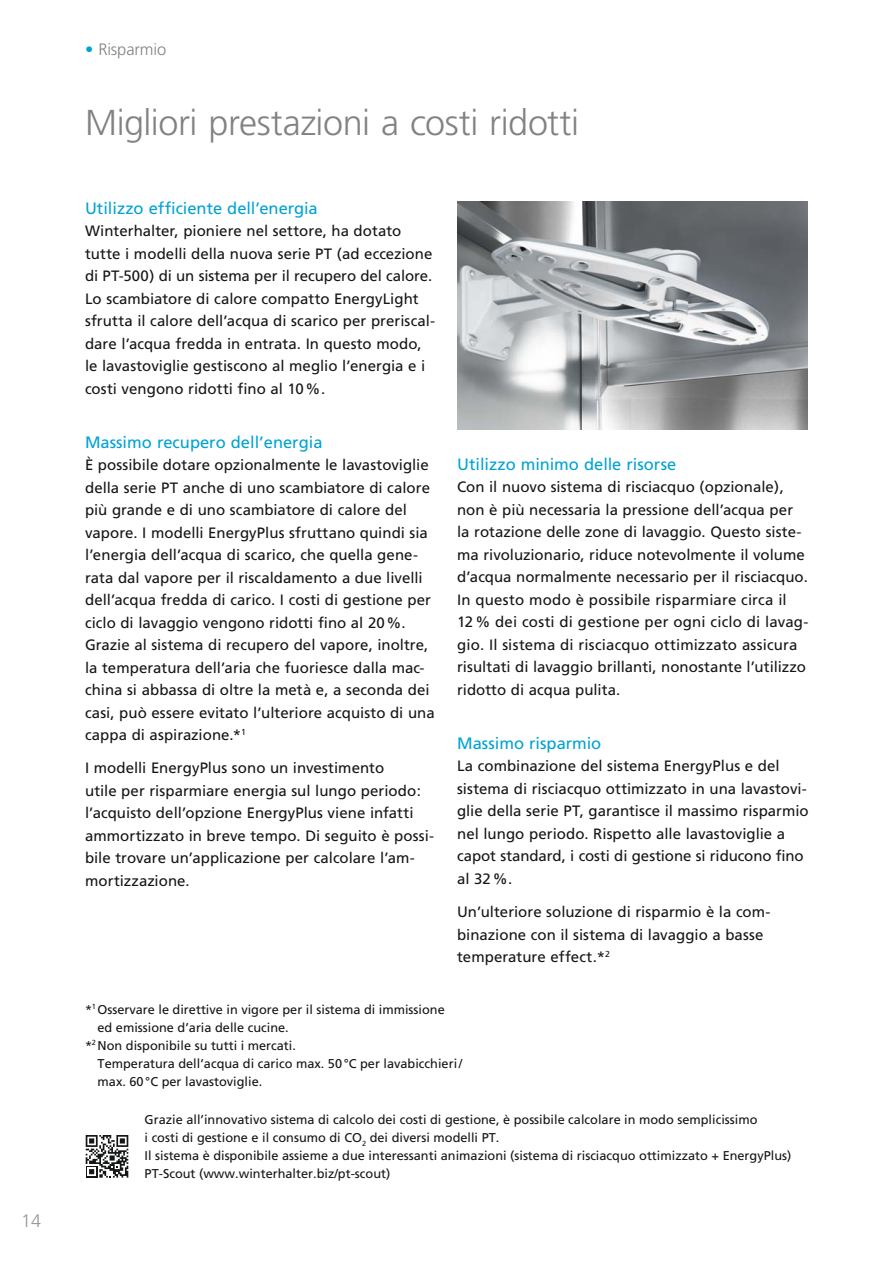
<style>
.page{position:relative;width:893px;height:1263px;background:#fff}
.page>*{position:absolute;margin:0;border:0;box-sizing:border-box;transform-origin:0 0}
.t1{font:300 36px "Frutiger";letter-spacing:-.015em;color:#818281}
.t2{font:300 18px "Frutiger";color:#989899}
.t3{font:16.5px "Frutiger";color:#00a3d4}
.t4{font:300 16.5px "Frutiger";letter-spacing:-.005em;color:#818281}
.t5{font:15px/22.5px "Frutiger";color:#151616}
.t6{font:12.75px/18px "Frutiger";color:#151616}
.s1{color:#00a3d4}
</style>
<div class="page">
<img style="left:457px;top:202px;width:351px;height:227px">
<svg style="left:85px;top:1135px;width:44px;height:43px"></svg>
<svg style="left:86px;top:1135px;width:42px;height:42px"></svg>
<p class="t2" style="left:21px;top:1213px;width:22px">14</p>
<p class="t4" style="left:85px;top:43px;width:83px"><span class="s1">•</span> Risparmio</p>
<h1 class="t1" style="left:85px;top:108px;width:496px">Migliori prestazioni a costi ridotti</h1>
<p class="t3" style="left:85px;top:201px;width:234px">Utilizzo efficiente dell’energia</p>
<p class="t5" style="left:85px;top:221px;width:352px">Winterhalter, pioniere nel settore, ha dotato tutte i modelli della nuova serie PT (ad eccezione di PT-500) di un sistema per il recupero del calore.<br>Lo scambiatore di calore compatto EnergyLight sfrutta il calore dell’acqua di scarico per preriscal&shy;dare l’acqua fredda in entrata. In questo modo, le lavastoviglie gestiscono al meglio l’energia e i costi vengono ridotti fino al 10 %.</p>
<p class="t3" style="left:85px;top:435px;width:239px">Massimo recupero dell’energia</p>
<p class="t5" style="left:85px;top:455px;width:351px">È possibile dotare opzionalmente le lavastoviglie della serie PT anche di uno scambiatore di calore più grande e di uno scambiatore di calore del vapore. I modelli EnergyPlus sfruttano quindi sia l’energia dell’acqua di scarico, che quella gene&shy;rata dal vapore per il riscaldamento a due livelli dell’acqua fredda di carico. I costi di gestione per ciclo di lavaggio vengono ridotti fino al 20 %.<br>Grazie al sistema di recupero del vapore, inoltre, la temperatura dell’aria che fuoriesce dalla mac&shy;china si abbassa di oltre la metà e, a seconda dei casi, può essere evitato l’ulteriore acquisto di una cappa di aspirazione.*<sup>1</sup></p>
<p class="t5" style="left:85px;top:758px;width:351px">I modelli EnergyPlus sono un investimento<br>utile per risparmiare energia sul lungo periodo: l’acquisto dell’opzione EnergyPlus viene infatti ammortizzato in breve tempo. Di seguito è possi&shy;bile trovare un’applicazione per calcolare l’am&shy;mortizzazione.</p>
<p class="t3" style="left:457px;top:457px;width:221px">Utilizzo minimo delle risorse</p>
<p class="t5" style="left:457px;top:477px;width:353px">Con il nuovo sistema di risciacquo (opzionale), non è più necessaria la pressione dell’acqua per la rotazione delle zone di lavaggio. Questo siste&shy;ma rivoluzionario, riduce notevolmente il volume d’acqua normalmente necessario per il risciacquo.<br>In questo modo è possibile risparmiare circa il<br>12 % dei costi di gestione per ogni ciclo di lavag&shy;gio. Il sistema di risciacquo ottimizzato assicura risultati di lavaggio brillanti, nonostante l’utilizzo ridotto di acqua pulita.</p>
<p class="t3" style="left:457px;top:736px;width:146px">Massimo risparmio</p>
<p class="t5" style="left:457px;top:756px;width:353px">La combinazione del sistema EnergyPlus e del sistema di risciacquo ottimizzato in una lavastovi&shy;glie della serie PT, garantisce il massimo risparmio nel lungo periodo. Rispetto alle lavastoviglie a capot standard, i costi di gestione si riducono fino al 32 %.</p>
<p class="t5" style="left:457px;top:902px;width:315px">Un’ulteriore soluzione di risparmio è la com&shy;binazione con il sistema di lavaggio a basse temperature effect.*<sup>2</sup></p>
<p class="t6" style="left:85px;top:1001px;width:361px">*<sup>1</sup> Osservare le direttive in vigore per il sistema di immissione</p>
<p class="t6" style="left:98px;top:1019px;width:193px">ed emissione d’aria delle cucine.</p>
<p class="t6" style="left:85px;top:1037px;width:212px">*<sup>2</sup> Non disponibile su tutti i mercati.</p>
<p class="t6" style="left:98px;top:1055px;width:366px">Temperatura dell’acqua di carico max. 50 °C per lavabicchieri /</p>
<p class="t6" style="left:98px;top:1073px;width:166px">max. 60 °C per lavastoviglie.</p>
<p class="t6" style="left:145px;top:1111px;width:648px">Grazie all’innovativo sistema di calcolo dei costi di gestione, è possibile calcolare in modo semplicissimo<br>i costi di gestione e il consumo di CO<sub>2</sub> dei diversi modelli PT.<br>Il sistema è disponibile assieme a due interessanti animazioni (sistema di risciacquo ottimizzato + EnergyPlus)<br>PT-Scout (www.winterhalter.biz/pt-scout)</p>
</div>
